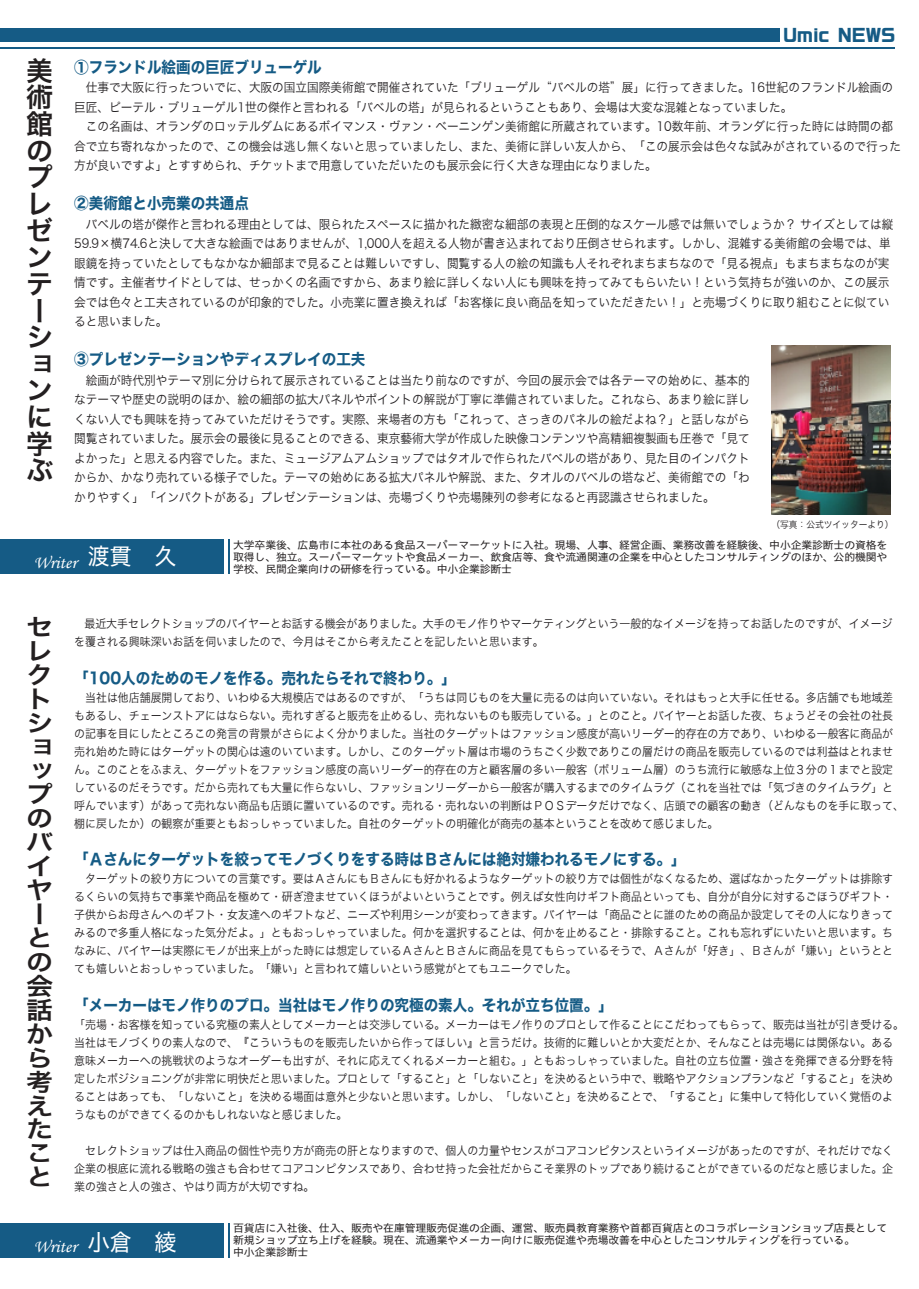
<style>
.page{position:relative;width:919px;height:1289px;background:#fff}
.page>*{position:absolute;margin:0;border:0;box-sizing:border-box;transform-origin:0 0}
.t1{font:27px/26.5px "Hiragino Kaku W6 90 ms RKSJ H";color:#231f20}
.t2{font:24px/23.9px "Hiragino Kaku W6 90 ms RKSJ H";color:#231f20;scale:1.13 1}
.t3{font:23.4px "Hiragino UD Sans Std W4";color:#fff;scale:.96 1}
.t4{font:18px "Monotype Corsiva";color:#fff}
.t5{font:700 17.25px "Ro G San Srf Std";letter-spacing:-.015em;color:#155b85;scale:.96 1}
.t6{font:15.6px "Hiragino Kaku W7 90 msp RKSJ H";color:#155b85;scale:.93 1}
.t7{font:12.45px/19.5px "Hiragino Kaku W3 90 msp RKSJ H";color:#221f21;scale:.93 1}
.t8{font:11.7px/18px "Hiragino Kaku W3 90 msp RKSJ H";color:#221f21;scale:.93 1}
.t9{font:10.65px/12px "Hiragino UD Sans Std W4";letter-spacing:-.015em;color:#231f20}
.t10{font:9.3px "Hiragino Kaku W3 90 msp RKSJ H";color:#221f21;scale:.93 1}
</style>
<div class="page">
<div style="left:0;top:28px;width:779px;height:14px;background:#155b85"></div>
<hr style="left:0;top:47px;width:894px;height:2px;background:#155b85">
<div style="left:0;top:539px;width:224px;height:35px;background:#155b85"></div>
<hr style="left:228px;top:539px;width:2px;height:35px;background:#155b85">
<div style="left:0;top:1223px;width:224px;height:34px;background:#155b85"></div>
<hr style="left:228px;top:1223px;width:2px;height:34px;background:#155b85">
<img style="left:771px;top:345px;width:119px;height:170px">
<h1 class="t1" style="left:26px;top:58px;width:28px">美術館のプレゼンテーションに学ぶ</h1>
<h3 class="t5" style="left:783px;top:23px;width:118px">Umic NEWS</h3>
<h3 class="t6" style="left:74px;top:59px;width:267px">①フランドル絵画の巨匠ブリューゲル</h3>
<p class="t7" style="left:74px;top:78px;width:890px">　仕事で大阪に行ったついでに、大阪の国立国際美術館で開催されていた「ブリューゲル“バベルの塔”展」に行ってきました。16世紀のフランドル絵画の巨匠、ピーテル・ブリューゲル1世の傑作と言われる「バベルの塔」が見られるということもあり、会場は大変な混雑となっていました。<br>　この名画は、オランダのロッテルダムにあるボイマンス・ヴァン・ベーニンゲン美術館に所蔵されています。10数年前、オランダに行った時には時間の都合で立ち寄れなかったので、この機会は逃し無くないと思っていましたし、また、美術に詳しい友人から、「この展示会は色々な試みがされているので行った方が良いですよ」とすすめられ、チケットまで用意していただいたのも展示会に行く大きな理由になりました。</p>
<h3 class="t6" style="left:74px;top:195px;width:189px">②美術館と小売業の共通点</h3>
<p class="t7" style="left:74px;top:215px;width:882px">　バベルの塔が傑作と言われる理由としては、限られたスペースに描かれた緻密な細部の表現と圧倒的なスケール感では無いでしょうか？ サイズとしては縦59.9×横74.6と決して大きな絵画ではありませんが、1,000人を超える人物が書き込まれており圧倒させられます。しかし、混雑する美術館の会場では、単眼鏡を持っていたとしてもなかなか細部まで見ることは難しいですし、閲覧する人の絵の知識も人それぞれまちまちなので「見る視点」もまちまちなのが実情です。主催者サイドとしては、せっかくの名画ですから、あまり絵に詳しくない人にも興味を持ってみてもらいたい！という気持ちが強いのか、この展示会では色々と工夫されているのが印象的でした。小売業に置き換えれば「お客様に良い商品を知っていただきたい！」と売場づくりに取り組むことに似ていると思いました。</p>
<h3 class="t6" style="left:74px;top:351px;width:314px">③プレゼンテーションやディスプレイの工夫</h3>
<p class="t7" style="left:74px;top:371px;width:727px;text-align:justify">　絵画が時代別やテーマ別に分けられて展示されていることは当たり前なのですが、今回の展示会では各テーマの始めに、基本的なテーマや歴史の説明のほか、絵の細部の拡大パネルやポイントの解説が丁寧に準備されていました。これなら、あまり絵に詳しくない人でも興味を持ってみていただけそうです。実際、来場者の方も「これって、さっきのパネルの絵だよね？」と話しながら閲覧されていました。展示会の最後に見ることのできる、東京藝術大学が作成した映像コンテンツや高精細複製画も圧巻で「見てよかった」と思える内容でした。また、ミュージアムアムショップではタオルで作られたバベルの塔があり、見た目のインパクトからか、かなり売れている様子でした。テーマの始めにある拡大パネルや解説、また、タオルのバベルの塔など、美術館での「わかりやすく」「インパクトがある」プレゼンテーションは、売場づくりや売場陳列の参考になると再認識させられました。　</p>
<p class="t10" style="left:771px;top:519px;width:133px">（写真：公式ツイッターより）</p>
<h3 class="t4" style="left:34px;top:551px;width:44px">Writer</h3>
<h3 class="t3" style="left:87px;top:538px;width:94px">渡貫　久</h3>
<p class="t9" style="left:233px;top:538px;width:655px">大学卒業後、広島市に本社のある食品スーパーマーケットに入社。現場、人事、経営企画、業務改善を経験後、中小企業診断士の資格を取得し、独立。スーパーマーケットや食品メーカー、飲食店等、食や流通関連の企業を中心としたコンサルティングのほか、公的機関や</p>
<p class="t9" style="left:233px;top:562px;width:280px">学校、民間企業向けの研修を行っている。中小企業診断士</p>
<h2 class="t2" style="left:26px;top:616px;width:25px">セレクトショップのバイヤーとの会話から考えたこと</h2>
<p class="t8" style="left:74px;top:615px;width:881px;text-indent:10px">最近大手セレクトショップのバイヤーとお話する機会がありました。大手のモノ作りやマーケティングという一般的なイメージを持ってお話したのですが、イメージを覆される興味深いお話を伺いましたので、今月はそこから考えたことを記したいと思います。</p>
<h3 class="t6" style="left:74px;top:670px;width:412px">「100人のためのモノを作る。売れたらそれで終わり。」</h3>
<p class="t8" style="left:74px;top:688px;width:893px">　当社は他店舗展開しており、いわゆる大規模店ではあるのですが、「うちは同じものを大量に売るのは向いていない。それはもっと大手に任せる。多店舗でも地域差もあるし、チェーンストアにはならない。売れすぎると販売を止めるし、売れないものも販売している。」とのこと。バイヤーとお話した夜、ちょうどその会社の社長の記事を目にしたところこの発言の背景がさらによく分かりました。当社のターゲットはファッション感度が高いリーダー的存在の方であり、いわゆる一般客に商品が売れ始めた時にはターゲットの関心は遠のいています。しかし、このターゲット層は市場のうちごく少数でありこの層だけの商品を販売しているのでは利益はとれません。このことをふまえ、ターゲットをファッション感度の高いリーダー的存在の方と顧客層の多い一般客（ボリューム層）のうち流行に敏感な上位３分の１までと設定しているのだそうです。だから売れても大量に作らないし、ファッションリーダーから一般客が購入するまでのタイムラグ（これを当社では「気づきのタイムラグ」と呼んでいます）があって売れない商品も店頭に置いているのです。売れる・売れないの判断はＰＯＳデータだけでなく、店頭での顧客の動き（どんなものを手に取って、棚に戻したか）の観察が重要ともおっしゃっていました。自社のターゲットの明確化が商売の基本ということを改めて感じました。</p>
<h3 class="t6" style="left:74px;top:851px;width:659px">「Ａさんにターゲットを絞ってモノづくりをする時はＢさんには絶対嫌われるモノにする。」</h3>
<p class="t8" style="left:74px;top:870px;width:882px;text-align:justify">　ターゲットの絞り方についての言葉です。要はＡさんにもＢさんにも好かれるようなターゲットの絞り方では個性がなくなるため、選ばなかったターゲットは排除するくらいの気持ちで事業や商品を極めて・研ぎ澄ませていくほうがよいということです。例えば女性向けギフト商品といっても、自分が自分に対するごほうびギフト・子供からお母さんへのギフト・女友達へのギフトなど、ニーズや利用シーンが変わってきます。バイヤーは「商品ごとに誰のための商品か設定してその人になりきってみるので多重人格になった気分だよ。」ともおっしゃっていました。何かを選択することは、何かを止めること・排除すること。これも忘れずにいたいと思います。ちなみに、バイヤーは実際にモノが出来上がった時には想定しているＡさんとＢさんに商品を見てもらっているそうで、Ａさんが「好き」、Ｂさんが「嫌い」というととても嬉しいとおっしゃっていました。「嫌い」と言われて嬉しいという感覚がとてもユニークでした。</p>
<h3 class="t6" style="left:74px;top:997px;width:580px">「メーカーはモノ作りのプロ。当社はモノ作りの究極の素人。それが立ち位置。」</h3>
<p class="t8" style="left:74px;top:1015px;width:893px">「売場・お客様を知っている究極の素人としてメーカーとは交渉している。メーカーはモノ作りのプロとして作ることにこだわってもらって、販売は当社が引き受ける。当社はモノづくりの素人なので、『こういうものを販売したいから作ってほしい』と言うだけ。技術的に難しいとか大変だとか、そんなことは売場には関係ない。ある意味メーカーへの挑戦状のようなオーダーも出すが、それに応えてくれるメーカーと組む。」ともおっしゃっていました。自社の立ち位置・強さを発揮できる分野を特定したポジショニングが非常に明快だと思いました。プロとして「すること」と「しないこと」を決めるという中で、戦略やアクションプランなど「すること」を決めることはあっても、「しないこと」を決める場面は意外と少ないと思います。しかし、「しないこと」を決めることで、「すること」に集中して特化していく覚悟のようなものができてくるのかもしれないなと感じました。</p>
<p class="t8" style="left:74px;top:1141px;width:882px;text-align:justify">　セレクトショップは仕入商品の個性や売り方が商売の肝となりますので、個人の力量やセンスがコアコンピタンスというイメージがあったのですが、それだけでなく企業の根底に流れる戦略の強さも合わせてコアコンピタンスであり、合わせ持った会社だからこそ業界のトップであり続けることができているのだなと感じました。企業の強さと人の強さ、やはり両方が大切ですね。</p>
<h3 class="t3" style="left:87px;top:1223px;width:94px">小倉　綾</h3>
<p class="t9" style="left:233px;top:1221px;width:655px">百貨店に入社後、仕入、販売や在庫管理販売促進の企画、運営、販売員教育業務や首都百貨店とのコラボレーションショップ店長として新規ショップ立ち上げを経験。現在、流通業やメーカー向けに販売促進や売場改善を中心としたコンサルティングを行っている。</p>
<h3 class="t4" style="left:34px;top:1235px;width:44px">Writer</h3>
<p class="t9" style="left:233px;top:1245px;width:77px">中小企業診断士</p>
</div>
